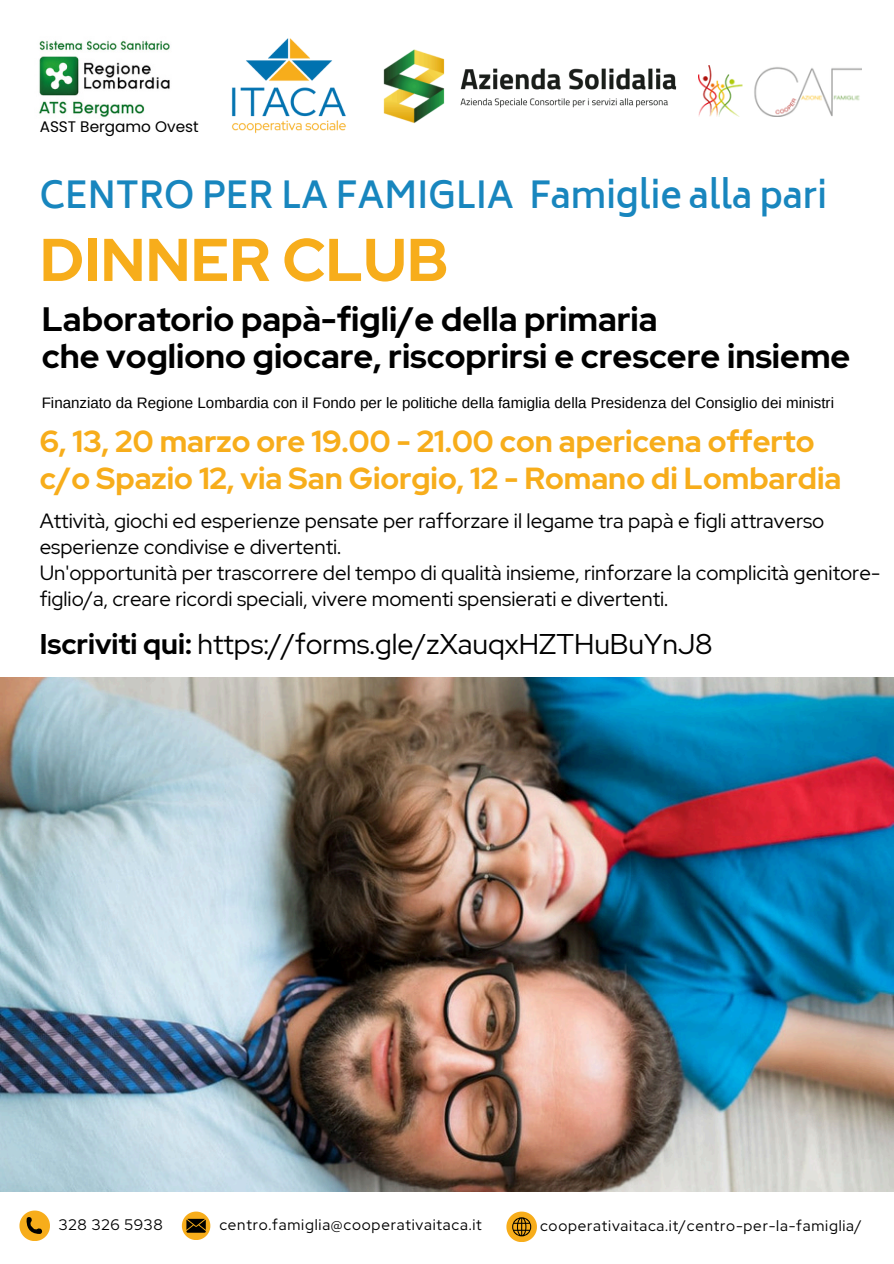
<style>
.page{position:relative;width:894px;height:1264px;background:#fff}
.page>*{position:absolute;margin:0;border:0;box-sizing:border-box;transform-origin:0 0}
.t1{font:700 60.15px "Red Hat Display";color:#f7ad1b}
.t2{font:600 36px "Biryani";letter-spacing:-.01em;color:#1886be}
.t3{font:700 33.75px/37.2px "Red Hat Display";color:#000}
.t4{font:700 30.45px/36px "Red Hat Display";color:#f7ad1b}
.t5{font:28.5px "Red Hat Display";color:#000}
.t6{font:20.55px/25.8px "Red Hat Display";color:#000}
.t7{font:15.3px "Poppins";color:#000}
.t8{font:15.15px "Arimo";color:#000}
.t9{font:15.15px "Red Hat Display";letter-spacing:.05em;color:#000}
.s1{font-weight:700}
</style>
<div class="page">
<img style="left:39px;top:40px;width:131px;height:78px">
<img style="left:231px;top:38px;width:69px;height:96px">
<img style="left:300px;top:48px;width:440px;height:83px">
<img style="left:698px;top:65px;width:163px;height:51px">
<svg style="left:19px;top:1210px;width:31px;height:30px"></svg>
<svg style="left:182px;top:1211px;width:28px;height:28px"></svg>
<svg style="left:506px;top:1211px;width:30px;height:30px"></svg>
<img style="left:0;top:677px;width:893px;height:514px">
<p class="t7" style="left:40px;top:116px;width:160px">ASST Bergamo Ovest</p>
<p class="t2" style="left:40px;top:174px;width:788px">CENTRO PER LA FAMIGLIA Famiglie alla pari</p>
<p class="t1" style="left:40px;top:220px;width:410px">DINNER CLUB</p>
<p class="t3" style="left:42px;top:300px;width:810px">Laboratorio papà-figli/e della primaria<br>che vogliono giocare, riscoprirsi e crescere insieme</p>
<h5 class="t8" style="left:42px;top:394px;width:793px">Finanziato da Regione Lombardia con il Fondo per le politiche della famiglia della Presidenza del Consiglio dei ministri</h5>
<p class="t4" style="left:40px;top:423px;width:803px">6, 13, 20 marzo ore 19.00 - 21.00 con apericena offerto c/o Spazio 12, via San Giorgio, 12 - Romano di Lombardia</p>
<h1 class="t6" style="left:40px;top:508px;width:841px">Attività, giochi ed esperienze pensate per rafforzare il legame tra papà e figli attraverso esperienze condivise e divertenti.<br>Un'opportunità per trascorrere del tempo di qualità insieme, rinforzare la complicità genitore&shy;figlio/a, creare ricordi speciali, vivere momenti spensierati e divertenti.</h1>
<h2 class="t5" style="left:40px;top:624px;width:674px"><span class="s1">Iscriviti qui:</span> https://forms.gle/zXauqxHZTHuBuYnJ8</h2>
<p class="t9" style="left:59px;top:1214px;width:105px">328 326 5938</p>
<h2 class="t9" style="left:219px;top:1214px;width:264px">centro.famiglia@cooperativaitaca.it</h2>
<h3 class="t9" style="left:540px;top:1215px;width:323px">cooperativaitaca.it/centro-per-la-famiglia/</h3>
</div>
